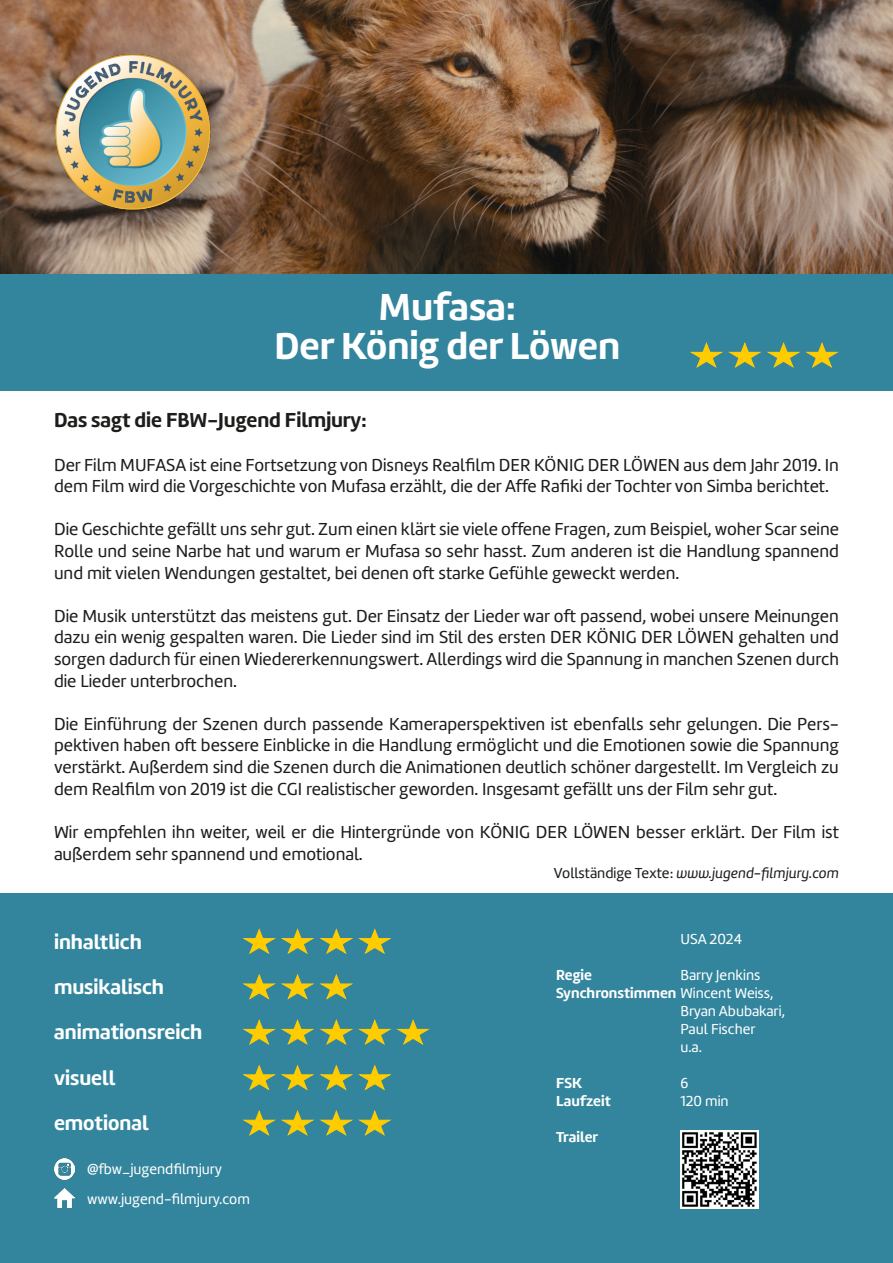
<style>
.page{position:relative;width:893px;height:1263px;background:#fff}
.page>*{position:absolute;margin:0;border:0;box-sizing:border-box;transform-origin:0 0}
.t1{font:39px "Amelia Basic Bold";color:#fff}
.t2{font:21px "Amelia Basic Bold";color:#fff}
.t3{font:21px "Amelia Basic Bold";color:#1d1d1b}
.t4{font:18px/21.6px "Amelia Basic";color:#1d1d1b;text-align:justify}
.t5{font:15px "Amelia Basic";color:#fff}
.t6{font:15px "Amelia Basic Bold";color:#fff}
.t7{font:15px "Amelia Basic Italic";color:#1d1d1b}
.s1{font-family:"Amelia Basic"}
</style>
<div class="page">
<img style="left:0;top:0;width:893px;height:274px">
<div style="left:27px;top:26px;width:228px;height:229px;background:#1d1d1b;opacity:.52"></div>
<img style="left:45px;top:46px;width:174px;height:173px">
<div style="left:0;top:274px;width:893px;height:117px;background:#32859d"></div>
<div style="left:0;top:893px;width:893px;height:370px;background:#32859d"></div>
<svg style="left:243px;top:974px;width:110px;height:26px"></svg>
<svg style="left:243px;top:928px;width:149px;height:26px"></svg>
<svg style="left:243px;top:1019px;width:187px;height:26px"></svg>
<svg style="left:243px;top:1064px;width:149px;height:26px"></svg>
<svg style="left:243px;top:1110px;width:149px;height:26px"></svg>
<img style="left:680px;top:1130px;width:79px;height:79px">
<img style="left:54px;top:1159px;width:20px;height:20px">
<img style="left:54px;top:1189px;width:20px;height:18px">
<svg style="left:690px;top:342px;width:149px;height:26px"></svg>
<p class="t1" style="left:379px;top:284px;width:138px">Mufasa:</p>
<p class="t1" style="left:274px;top:323px;width:347px">Der König der Löwen</p>
<p class="t3" style="left:54px;top:408px;width:314px">Das sagt die FBW-Jugend Filmjury:</p>
<p class="t4" style="left:54px;top:454px;width:786px">Der Film MUFASA ist eine Fortsetzung von Disneys Realfilm DER KÖNIG DER LÖWEN aus dem Jahr 2019. In dem Film wird die Vorgeschichte von Mufasa erzählt, die der Affe Rafiki der Tochter von Simba berichtet.</p>
<p class="t4" style="left:54px;top:519px;width:786px">Die Geschichte gefällt uns sehr gut. Zum einen klärt sie viele offene Fragen, zum Beispiel, woher Scar seine Rolle und seine Narbe hat und warum er Mufasa so sehr hasst. Zum anderen ist die Handlung spannend und mit vielen Wendungen gestaltet, bei denen oft starke Gefühle geweckt werden.</p>
<p class="t4" style="left:54px;top:605px;width:786px">Die Musik unterstützt das meistens gut. Der Einsatz der Lieder war oft passend, wobei unsere Meinungen dazu ein wenig gespalten waren. Die Lieder sind im Stil des ersten DER KÖNIG DER LÖWEN gehalten und sorgen dadurch für einen Wiedererkennungswert. Allerdings wird die Spannung in manchen Szenen durch die Lieder unterbrochen.</p>
<p class="t4" style="left:54px;top:713px;width:786px">Die Einführung der Szenen durch passende Kameraperspektiven ist ebenfalls sehr gelungen. Die Pers&shy;pektiven haben oft bessere Einblicke in die Handlung ermöglicht und die Emotionen sowie die Spannung verstärkt. Außerdem sind die Szenen durch die Animationen deutlich schöner dargestellt. Im Vergleich zu dem Realfilm von 2019 ist die CGI realistischer geworden. Insgesamt gefällt uns der Film sehr gut.</p>
<p class="t4" style="left:54px;top:821px;width:786px">Wir empfehlen ihn weiter, weil er die Hintergründe von KÖNIG DER LÖWEN besser erklärt. Der Film ist außerdem sehr spannend und emotional.</p>
<p class="t7" style="left:554px;top:864px;width:287px"><span class="s1">Vollständige Texte:</span> www.jugend-filmjury.com</p>
<p class="t2" style="left:54px;top:929px;width:89px">inhaltlich</p>
<p class="t2" style="left:54px;top:974px;width:111px">musikalisch</p>
<p class="t2" style="left:54px;top:1020px;width:150px">animationsreich</p>
<p class="t2" style="left:54px;top:1066px;width:63px">visuell</p>
<p class="t2" style="left:54px;top:1111px;width:96px">emotional</p>
<p class="t5" style="left:87px;top:1160px;width:136px">@fbw_jugendfilmjury</p>
<p class="t5" style="left:87px;top:1190px;width:164px">www.jugend-filmjury.com</p>
<p class="t5" style="left:680px;top:930px;width:63px">USA 2024</p>
<p class="t5" style="left:680px;top:966px;width:82px">Barry Jenkins</p>
<p class="t6" style="left:556px;top:984px;width:219px">Synchronstimmen <span class="s1">Wincent Weiss,</span></p>
<p class="t5" style="left:680px;top:1002px;width:106px">Bryan Abubakari,</p>
<p class="t5" style="left:680px;top:1020px;width:77px">Paul Fischer</p>
<p class="t5" style="left:680px;top:1038px;width:23px">u.a.</p>
<p class="t5" style="left:680px;top:1074px;width:9px">6</p>
<p class="t5" style="left:680px;top:1092px;width:50px">120 min</p>
<p class="t6" style="left:556px;top:966px;width:37px">Regie</p>
<p class="t6" style="left:556px;top:1074px;width:27px">FSK</p>
<p class="t6" style="left:556px;top:1092px;width:56px">Laufzeit</p>
<p class="t6" style="left:556px;top:1128px;width:44px">Trailer</p>
</div>
